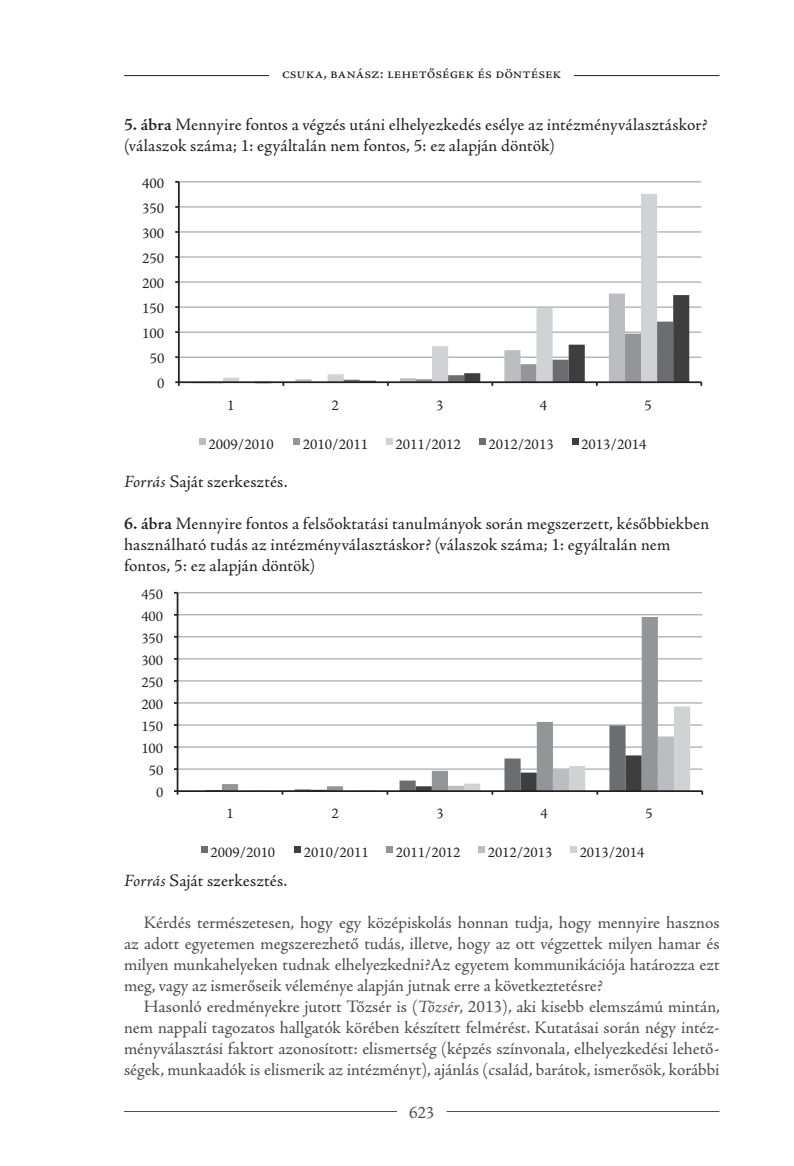
<style>
.page{position:relative;width:794px;height:1166px;background:#fff}
.page>*{position:absolute;margin:0;border:0;box-sizing:border-box;transform-origin:0 0}
.kenyér-behúzás{font:17.5px/21px "Adobe Jenson Pro";color:#4b4c4d;text-align:justify}
.Ábra_leírás{font:17.5px/21px "Adobe Jenson Pro";letter-spacing:.005em;color:#231f20}
.t1{font:15.75px "Adobe Jenson Pro";color:#231f20}
.t2{font:15.05px "Adobe Jenson Pro";color:#231f20}
.t3{font:14.88px "Adobe Jenson Pro";color:#231f20}
.s1{font-weight:600}
.s2{font-style:italic}
</style>
<div class="page">
<hr style="left:124px;top:1111px;width:273px;height:1px;background:#4b4c4d">
<hr style="left:446px;top:1111px;width:273px;height:1px;background:#4b4c4d">
<hr style="left:124px;top:75px;width:595px;height:1px;background:#231f20">
<div style="left:270px;top:67px;width:304px;height:11px;background:#fff"></div>
<hr style="left:179px;top:357px;width:522px;height:1px;background:#939598">
<hr style="left:179px;top:332px;width:522px;height:1px;background:#939598">
<hr style="left:179px;top:307px;width:522px;height:1px;background:#939598">
<hr style="left:179px;top:282px;width:522px;height:1px;background:#939598">
<hr style="left:179px;top:257px;width:522px;height:1px;background:#939598">
<hr style="left:179px;top:231px;width:522px;height:1px;background:#939598">
<hr style="left:179px;top:206px;width:522px;height:1px;background:#939598">
<hr style="left:179px;top:181px;width:522px;height:1px;background:#939598">
<svg style="left:223px;top:194px;width:434px;height:114px"></svg>
<svg style="left:255px;top:295px;width:434px;height:86px"></svg>
<hr style="left:178px;top:182px;width:2px;height:200px;background:#231f20">
<hr style="left:179px;top:381px;width:522px;height:2px;background:#231f20">
<svg style="left:175px;top:381px;width:5px;height:5px"></svg>
<svg style="left:207px;top:322px;width:466px;height:64px"></svg>
<div style="left:199px;top:438px;width:7px;height:6px;background:#bcbdc0"></div>
<div style="left:293px;top:438px;width:7px;height:6px;background:#939598"></div>
<div style="left:386px;top:438px;width:7px;height:6px;background:#d1d2d4"></div>
<svg style="left:479px;top:438px;width:6px;height:6px"></svg>
<div style="left:571px;top:438px;width:7px;height:6px;background:#3e3e3f"></div>
<hr style="left:177px;top:768px;width:525px;height:1px;background:#939598">
<hr style="left:177px;top:746px;width:525px;height:1px;background:#939598">
<hr style="left:177px;top:724px;width:525px;height:1px;background:#939598">
<hr style="left:177px;top:702px;width:525px;height:1px;background:#939598">
<hr style="left:177px;top:680px;width:525px;height:1px;background:#939598">
<hr style="left:177px;top:658px;width:525px;height:1px;background:#939598">
<hr style="left:177px;top:636px;width:525px;height:1px;background:#939598">
<hr style="left:177px;top:614px;width:525px;height:1px;background:#939598">
<hr style="left:177px;top:592px;width:525px;height:1px;background:#939598">
<svg style="left:222px;top:617px;width:436px;height:108px"></svg>
<svg style="left:254px;top:706px;width:436px;height:84px"></svg>
<hr style="left:177px;top:593px;width:1px;height:198px;background:#231f20">
<hr style="left:177px;top:790px;width:525px;height:2px;background:#231f20">
<svg style="left:174px;top:790px;width:4px;height:5px"></svg>
<svg style="left:206px;top:725px;width:468px;height:70px"></svg>
<div style="left:201px;top:846px;width:7px;height:7px;background:#6c6d70"></div>
<div style="left:294px;top:846px;width:7px;height:7px;background:#3e3e3f"></div>
<div style="left:386px;top:846px;width:7px;height:7px;background:#939598"></div>
<div style="left:478px;top:846px;width:7px;height:7px;background:#bcbdc0"></div>
<div style="left:570px;top:846px;width:7px;height:7px;background:#d1d2d4"></div>
<p class="t1" style="left:282px;top:65px;width:281px">csuka, banász: lehetőségek és döntések</p>
<p class="Ábra_leírás" style="left:124px;top:114px;width:585px"><span class="s1">5. ábra</span> Mennyire fontos a végzés utáni elhelyezkedés esélye az intézményválasztáskor? (válaszok száma; 1: egyáltalán nem fontos, 5: ez alapján döntök)</p>
<p class="t2" style="left:142px;top:175px;width:24px">400</p>
<p class="t2" style="left:142px;top:200px;width:24px">350</p>
<p class="t2" style="left:142px;top:225px;width:24px">300</p>
<p class="t2" style="left:142px;top:250px;width:24px">250</p>
<p class="t2" style="left:142px;top:275px;width:24px">200</p>
<p class="t2" style="left:142px;top:300px;width:24px">150</p>
<p class="t2" style="left:142px;top:325px;width:24px">100</p>
<p class="t2" style="left:150px;top:350px;width:16px">50</p>
<p class="t2" style="left:157px;top:375px;width:9px">0</p>
<p class="t2" style="left:227px;top:397px;width:9px">1</p>
<p class="t2" style="left:331px;top:397px;width:9px">2</p>
<p class="t2" style="left:436px;top:397px;width:9px">3</p>
<p class="t2" style="left:540px;top:397px;width:9px">4</p>
<p class="t2" style="left:644px;top:397px;width:9px">5</p>
<p class="t2" style="left:208px;top:435px;width:67px">2009/2010</p>
<p class="t2" style="left:303px;top:435px;width:67px">2010/2011</p>
<p class="t2" style="left:395px;top:435px;width:67px">2011/2012</p>
<p class="t2" style="left:488px;top:435px;width:67px">2012/2013</p>
<p class="t2" style="left:581px;top:435px;width:67px">2013/2014</p>
<p class="Ábra_leírás" style="left:124px;top:471px;width:165px"><span class="s2">Forrás</span> Saját szerkesztés.</p>
<p class="Ábra_leírás" style="left:124px;top:513px;width:587px"><span class="s1">6. ábra</span> Mennyire fontos a felsőoktatási tanulmányok során megszerzett, későbbiekben használható tudás az intézményválasztáskor? (válaszok száma; 1: egyáltalán nem fontos, 5: ez alapján döntök)</p>
<p class="t3" style="left:141px;top:585px;width:23px">450</p>
<p class="t3" style="left:141px;top:607px;width:23px">400</p>
<p class="t3" style="left:141px;top:630px;width:23px">350</p>
<p class="t3" style="left:141px;top:652px;width:23px">300</p>
<p class="t3" style="left:141px;top:674px;width:23px">250</p>
<p class="t3" style="left:141px;top:696px;width:23px">200</p>
<p class="t3" style="left:141px;top:718px;width:23px">150</p>
<p class="t3" style="left:141px;top:740px;width:23px">100</p>
<p class="t3" style="left:149px;top:762px;width:16px">50</p>
<p class="t3" style="left:156px;top:784px;width:9px">0</p>
<p class="t3" style="left:226px;top:805px;width:9px">1</p>
<p class="t3" style="left:331px;top:805px;width:9px">2</p>
<p class="t3" style="left:436px;top:805px;width:9px">3</p>
<p class="t3" style="left:540px;top:805px;width:9px">4</p>
<p class="t3" style="left:645px;top:805px;width:9px">5</p>
<p class="t3" style="left:211px;top:844px;width:66px">2009/2010</p>
<p class="t3" style="left:304px;top:844px;width:66px">2010/2011</p>
<p class="t3" style="left:396px;top:844px;width:66px">2011/2012</p>
<p class="t3" style="left:488px;top:844px;width:66px">2012/2013</p>
<p class="t3" style="left:579px;top:844px;width:66px">2013/2014</p>
<p class="Ábra_leírás" style="left:124px;top:870px;width:165px"><span class="s2">Forrás</span> Saját szerkesztés.</p>
<p class="kenyér-behúzás" style="left:124px;top:912px;width:597px;text-indent:20px">Kérdés természetesen, hogy egy középiskolás honnan tudja, hogy mennyire hasznos az adott egyetemen megszerezhető tudás, illetve, hogy az ott végzettek milyen hamar és milyen munkahelyeken tudnak elhelyezkedni?Az egyetem kommunikációja határozza ezt meg, vagy az ismerőseik véleménye alapján jutnak erre a következtetésre?</p>
<p class="kenyér-behúzás" style="left:124px;top:996px;width:597px;text-indent:20px">Hasonló eredményekre jutott Tőzsér is (<span class="s2">Tőzsér</span>, 2013), aki kisebb elemszámú mintán, nem nappali tagozatos hallgatók körében készített felmérést. Kutatásai során négy intéz&shy;ményválasztási faktort azonosított: elismertség (képzés színvonala, elhelyezkedési lehető&shy;ségek, munkaadók is elismerik az intézményt), ajánlás (család, barátok, ismerősök, korábbi</p>
<p class="kenyér-behúzás" style="left:409px;top:1102px;width:27px">623</p>
</div>
